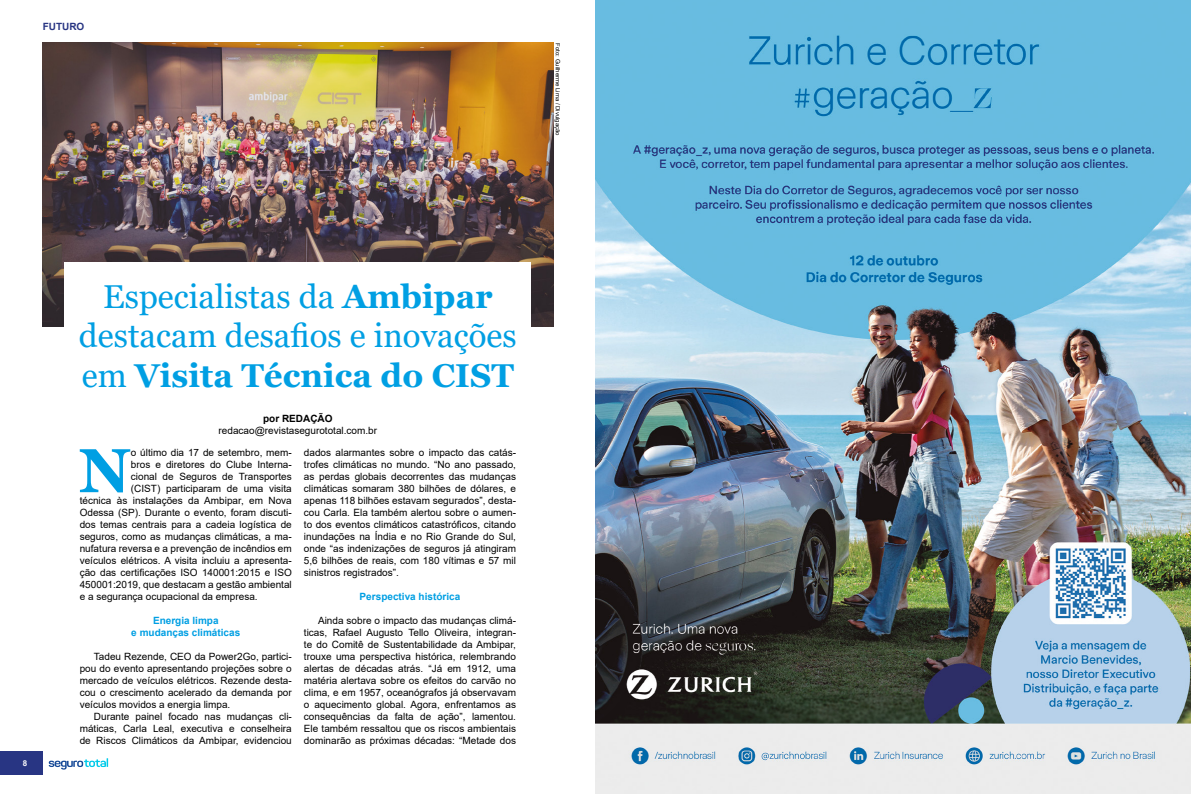
<style>
.page{position:relative;width:1191px;height:794px;background:#fff}
.page>*{position:absolute;margin:0;border:0;box-sizing:border-box;transform-origin:0 0}
.t1{font:700 62px "Georgia";color:#009fe3}
.t2{font:33px/39.6px "Georgia";color:#009fe3;text-align:center}
.t3{font:10px/12px "Arial";color:#000;text-align:justify}
.t4{font:700 10px/12px "Arial";color:#009fe3;text-align:center}
.t5{font:700 10px "Arial";color:#000}
.t6{font:700 10px "Arial";color:#283583}
.t7{font:700 8px "Arial";color:#fff}
.t8{font:6px "Arial";color:#000}
.s1{font-weight:700}
</style>
<div class="page">
<div style="left:0;top:751px;width:43px;height:24px;background:#283583"></div>
<svg style="left:49px;top:758px;width:59px;height:11px"></svg>
<img style="left:43px;top:43px;width:510px;height:283px">
<div style="left:65px;top:262px;width:466px;height:99px;background:#fff"></div>
<img style="left:595px;top:0;width:596px;height:794px">
<p class="t6" style="left:43px;top:19px;width:43px">FUTURO</p>
<p class="t8" style="left:562px;top:43px;width:94px;rotate:90deg">Foto: Guilherme Lima / Divulgação</p>
<p class="t7" style="left:23px;top:757px;width:6px">8</p>
<h2 class="t2" style="left:79px;top:277px;width:439px">Especialistas da <span class="s1">Ambipar </span>destacam desafios e inovações em <span class="s1">Visita Técnica do CIST</span></h2>
<p class="t5" style="left:263px;top:411px;width:71px">por REDAÇÃO</p>
<p class="t3" style="left:219px;top:424px;width:160px">redacao@revistasegurototal.com.br</p>
<h1 class="t1" style="left:79px;top:431px;width:53px">N</h1>
<p class="t3" style="left:131px;top:446px;width:162px">o último dia 17 de setembro, mem-</p>
<p class="t3" style="left:131px;top:458px;width:162px">bros e diretores do Clube Interna-</p>
<p class="t3" style="left:131px;top:470px;width:162px">cional de Seguros de Transportes</p>
<p class="t3" style="left:131px;top:482px;width:162px">(CIST) participaram de uma visita</p>
<p class="t3" style="left:80px;top:494px;width:214px">técnica às instalações da Ambipar, em Nova</p>
<p class="t3" style="left:80px;top:506px;width:214px">Odessa (SP). Durante o evento, foram discuti-</p>
<p class="t3" style="left:80px;top:518px;width:214px">dos temas centrais para a cadeia logística de</p>
<p class="t3" style="left:80px;top:530px;width:214px">seguros, como as mudanças climáticas, a ma-</p>
<p class="t3" style="left:80px;top:542px;width:214px">nufatura reversa e a prevenção de incêndios em</p>
<p class="t3" style="left:80px;top:554px;width:214px">veículos elétricos. A visita incluiu a apresenta-</p>
<p class="t3" style="left:80px;top:566px;width:214px">ção das certificações ISO 140001:2015 e ISO</p>
<p class="t3" style="left:80px;top:578px;width:214px">450001:2019, que destacam a gestão ambiental</p>
<p class="t3" style="left:80px;top:590px;width:179px">e a segurança ocupacional da empresa.</p>
<p class="t4" style="left:131px;top:615px;width:110px">Energia limpa<br>e mudanças climáticas</p>
<p class="t3" style="left:80px;top:650px;width:214px;text-indent:14px">Tadeu Rezende, CEO da Power2Go, partici&shy;pou do evento apresentando projeções sobre o mercado de veículos elétricos. Rezende desta&shy;cou o crescimento acelerado da demanda por veículos movidos a energia limpa.</p>
<p class="t3" style="left:80px;top:710px;width:214px;text-indent:14px">Durante painel focado nas mudanças cli&shy;máticas, Carla Leal, executiva e conselheira de Riscos Climáticos da Ambipar, evidenciou</p>
<p class="t3" style="left:304px;top:446px;width:214px">dados alarmantes sobre o impacto das catás&shy;trofes climáticas no mundo. “No ano passado, as perdas globais decorrentes das mudanças climáticas somaram 380 bilhões de dólares, e apenas 118 bilhões estavam segurados”, desta&shy;cou Carla. Ela também alertou sobre o aumen&shy;to dos eventos climáticos catastróficos, citando inundações na Índia e no Rio Grande do Sul, onde “as indenizações de seguros já atingiram 5,6 bilhões de reais, com 180 vítimas e 57 mil sinistros registrados”.</p>
<p class="t4" style="left:360px;top:591px;width:102px">Perspectiva histórica</p>
<p class="t3" style="left:304px;top:614px;width:214px;text-indent:14px">Ainda sobre o impacto das mudanças climá&shy;ticas, Rafael Augusto Tello Oliveira, integran&shy;te do Comitê de Sustentabilidade da Ambipar, trouxe uma perspectiva histórica, relembrando alertas de décadas atrás. “Já em 1912, uma matéria alertava sobre os efeitos do carvão no clima, e em 1957, oceanógrafos já observavam o aquecimento global. Agora, enfrentamos as consequências da falta de ação”, lamentou.<br>Ele também ressaltou que os riscos ambientais dominarão as próximas décadas: “Metade dos</p>
</div>
